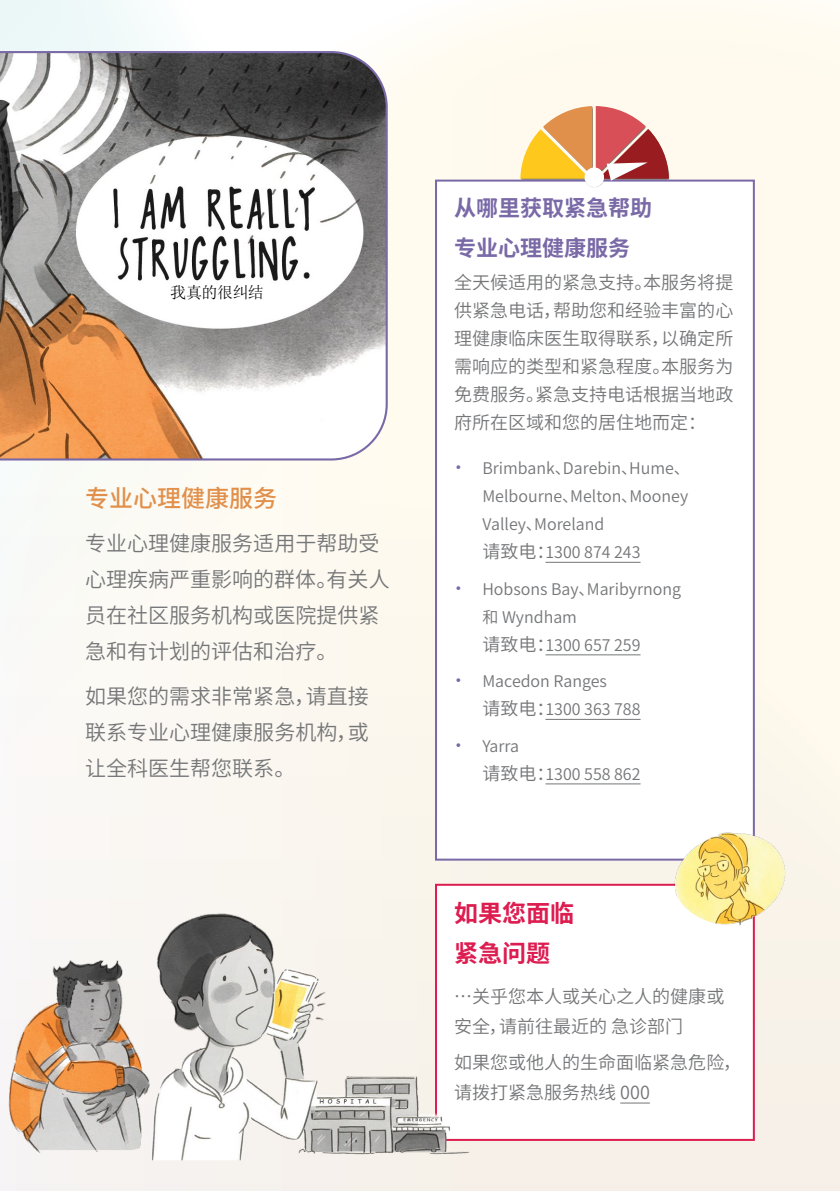
<style>
.page{position:relative;width:840px;height:1191px;background:#fff}
.page>*{position:absolute;margin:0;border:0;box-sizing:border-box;transform-origin:0 0}
.t1{font:700 24px/40px "Source Han Sans SC";color:#dd1c50}
.t2{font:500 24px "Source Han Sans SC";color:#e1904b}
.t3{font:700 22px/39.4px "Source Han Sans SC";color:#7969a7}
.t4{font:21px/36px "Source Han Sans SC";color:#757678}
.t5{font:18px/28px "Source Han Sans SC";color:#757678}
.t6{font:16px/28px "Source Han Sans SC";color:#757678}
.t7{font:16px "Sim Sun";letter-spacing:-.03em;color:#000}
.s1{font-size:18px;color:#7969a7}
.s2{font-size:18px}
</style>
<div class="page">
<div style="left:387px;top:0;width:452px;height:365px;background:#fffaee"></div>
<div style="left:0;top:0;width:149px;height:51px;background:#eef8f8"></div>
<div style="left:0;top:365px;width:839px;height:826px;background:#fbf8ef"></div>
<svg style="left:0;top:51px;width:387px;height:409px"></svg>
<div style="left:436px;top:884px;width:317px;height:255px;background:#fff"></div>
<svg style="left:620px;top:1102px;width:29px;height:1px"></svg>
<div style="left:435px;top:883px;width:319px;height:257px;border:2px solid #dd1c50"></div>
<div style="left:436px;top:181px;width:317px;height:678px;background:#fff"></div>
<hr style="left:545px;top:562px;width:95px;height:1px;background:#757678">
<hr style="left:545px;top:654px;width:95px;height:1px;background:#757678">
<hr style="left:545px;top:719px;width:95px;height:1px;background:#757678">
<hr style="left:545px;top:783px;width:95px;height:1px;background:#757678">
<div style="left:435px;top:180px;width:319px;height:680px;border:2px solid #7969a7"></div>
<svg style="left:520px;top:106px;width:149px;height:82px;background:#e1a47f"></svg>
<img style="left:0;top:439px;width:6px;height:414px">
<img style="left:3px;top:900px;width:476px;height:260px">
<img style="left:671px;top:828px;width:122px;height:97px">
<div style="left:170px;top:287px;width:113px;height:31px;background:#fff"></div>
<p class="t7" style="left:170px;top:284px;width:95px">我真的很纠结</p>
<h1 class="t2" style="left:85px;top:484px;width:193px">专业心理健康服务</h1>
<h3 class="t4" style="left:85px;top:526px;width:306px">专业心理健康服务适用于帮助受心理疾病严重影响的群体。有关人员在社区服务机构或医院提供紧急和有计划的评估和治疗。</h3>
<h3 class="t4" style="left:85px;top:678px;width:285px;text-align:justify">如果您的需求非常紧急，请直接联系专业心理健康服务机构，或让全科医生帮您联系。</h3>
<h2 class="t3" style="left:454px;top:189px;width:199px">从哪里获取紧急帮助专业心理健康服务</h2>
<p class="t5" style="left:454px;top:269px;width:280px;text-align:justify">全天候适用的紧急支持。本服务将提供紧急电话，帮助您和经验丰富的心理健康临床医生取得联系，以确定所需响应的类型和紧急程度。本服务为免费服务。紧急支持电话根据当地政府所在区域和您的居住地而定：</p>
<p class="t6" style="left:482px;top:455px;width:209px;text-indent:-33px"><span class="s1">•</span> Brimbank、Darebin、Hume、<br>Melbourne、Melton、Mooney<br>Valley、Moreland<br><span class="s2">请致电：</span>1300 874 243</p>
<p class="t6" style="left:482px;top:575px;width:200px;text-indent:-33px"><span class="s1">•</span> Hobsons Bay、Maribyrnong和 Wyndham<br><span class="s2">请致电：</span>1300 657 259</p>
<p class="t6" style="left:482px;top:668px;width:159px;text-indent:-33px"><span class="s1">•</span> Macedon Ranges<br><span class="s2">请致电：</span>1300 363 788</p>
<p class="t6" style="left:482px;top:732px;width:159px;text-indent:-33px"><span class="s1">•</span> Yarra<br><span class="s2">请致电：</span>1300 558 862</p>
<h1 class="t1" style="left:454px;top:893px;width:121px">如果您面临紧急问题</h1>
<p class="t5" style="left:454px;top:982px;width:271px;line-height:30px">…关乎您本人或关心之人的健康或安全，请前往最近的 急诊部门</p>
<p class="t5" style="left:454px;top:1047px;width:288px;line-height:30px">如果您或他人的生命面临紧急危险，请拨打紧急服务热线 000</p>
</div>
